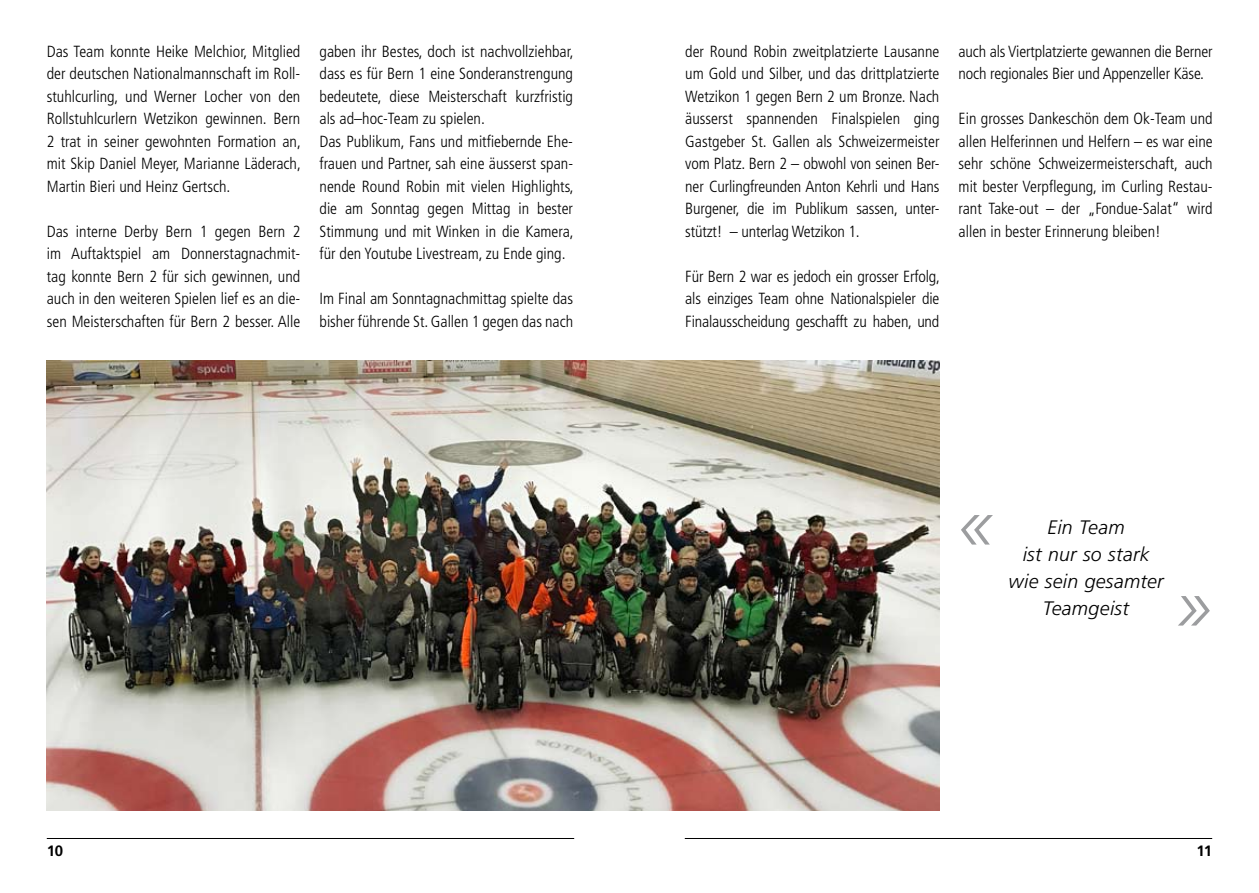
<style>
.page{position:relative;width:1259px;height:893px;background:#fff}
.page>*{position:absolute;margin:0;border:0;box-sizing:border-box;transform-origin:0 0}
.t1{font:italic 300 72px "Frutiger LT Std";color:#9c9d9f}
.t2{font:italic 300 19.5px/27px "Frutiger LT Std";letter-spacing:.015em;color:#000;text-align:center}
.t3{font:300 condensed 16.2px/22.5px "Frutiger LT Std";color:#000;text-align:justify}
.t4{font:700 15px "Frutiger LT Std";color:#000}
</style>
<div class="page">
<hr style="left:47px;top:838px;width:527px;height:1px;background:#000">
<hr style="left:685px;top:838px;width:527px;height:1px;background:#000">
<img style="left:47px;top:361px;width:892px;height:450px">
<p class="t3" style="left:47px;top:40px;width:256px">Das Team konnte Heike Melchior, Mitglied der deutschen Nationalmannschaft im Roll&shy;stuhlcurling, und Werner Locher von den Rollstuhlcurlern Wetzikon gewinnen. Bern 2 trat in seiner gewohnten Formation an, mit Skip Daniel Meyer, Marianne Läderach, Martin Bieri und Heinz Gertsch.</p>
<p class="t3" style="left:47px;top:220px;width:255px">Das interne Derby Bern 1 gegen Bern 2 im Auftaktspiel am Donnerstagnachmit&shy;tag konnte Bern 2 für sich gewinnen, und auch in den weiteren Spielen lief es an die&shy;sen Meisterschaften für Bern 2 besser. Alle</p>
<p class="t3" style="left:319px;top:40px;width:256px;text-align:left">gaben ihr Bestes, doch ist nachvollziehbar, dass es für Bern 1 eine Sonderanstrengung bedeutete, diese Meisterschaft kurzfristig als ad–hoc-Team zu spielen.<br>Das Publikum, Fans und mitfiebernde Ehe&shy;frauen und Partner, sah eine äusserst span&shy;nende Round Robin mit vielen Highlights, die am Sonntag gegen Mittag in bester Stimmung und mit Winken in die Kamera, für den Youtube Livestream, zu Ende ging.</p>
<p class="t3" style="left:319px;top:288px;width:255px">Im Final am Sonntagnachmittag spielte das bisher führende St. Gallen 1 gegen das nach</p>
<p class="t3" style="left:685px;top:40px;width:256px">der Round Robin zweitplatzierte Lausanne um Gold und Silber, und das drittplatzierte Wetzikon 1 gegen Bern 2 um Bronze. Nach äusserst spannenden Finalspielen ging Gastgeber St. Gallen als Schweizermeister vom Platz. Bern 2 – obwohl von seinen Ber&shy;ner Curlingfreunden Anton Kehrli und Hans Burgener, die im Publikum sassen, unter&shy;stützt! – unterlag Wetzikon 1.</p>
<p class="t3" style="left:685px;top:265px;width:256px">Für Bern 2 war es jedoch ein grosser Erfolg, als einziges Team ohne Nationalspieler die Finalausscheidung geschafft zu haben, und</p>
<p class="t3" style="left:958px;top:40px;width:256px">auch als Viertplatzierte gewannen die Berner noch regionales Bier und Appenzeller Käse.</p>
<p class="t3" style="left:958px;top:108px;width:256px">Ein grosses Dankeschön dem Ok-Team und allen Helferinnen und Helfern – es war eine sehr schöne Schweizermeisterschaft, auch mit bester Verpflegung, im Curling Restau&shy;rant Take-out – der „Fondue-Salat“ wird allen in bester Erinnerung bleiben!</p>
<h1 class="t1" style="left:958px;top:483px;width:37px">«</h1>
<p class="t2" style="left:1008px;top:514px;width:157px">Ein Team<br>ist nur so stark wie sein gesamter<br>Teamgeist</p>
<h1 class="t1" style="left:1176px;top:564px;width:37px">»</h1>
<p class="t4" style="left:47px;top:842px;width:18px">10</p>
<p class="t4" style="left:1196px;top:842px;width:17px">11</p>
</div>
